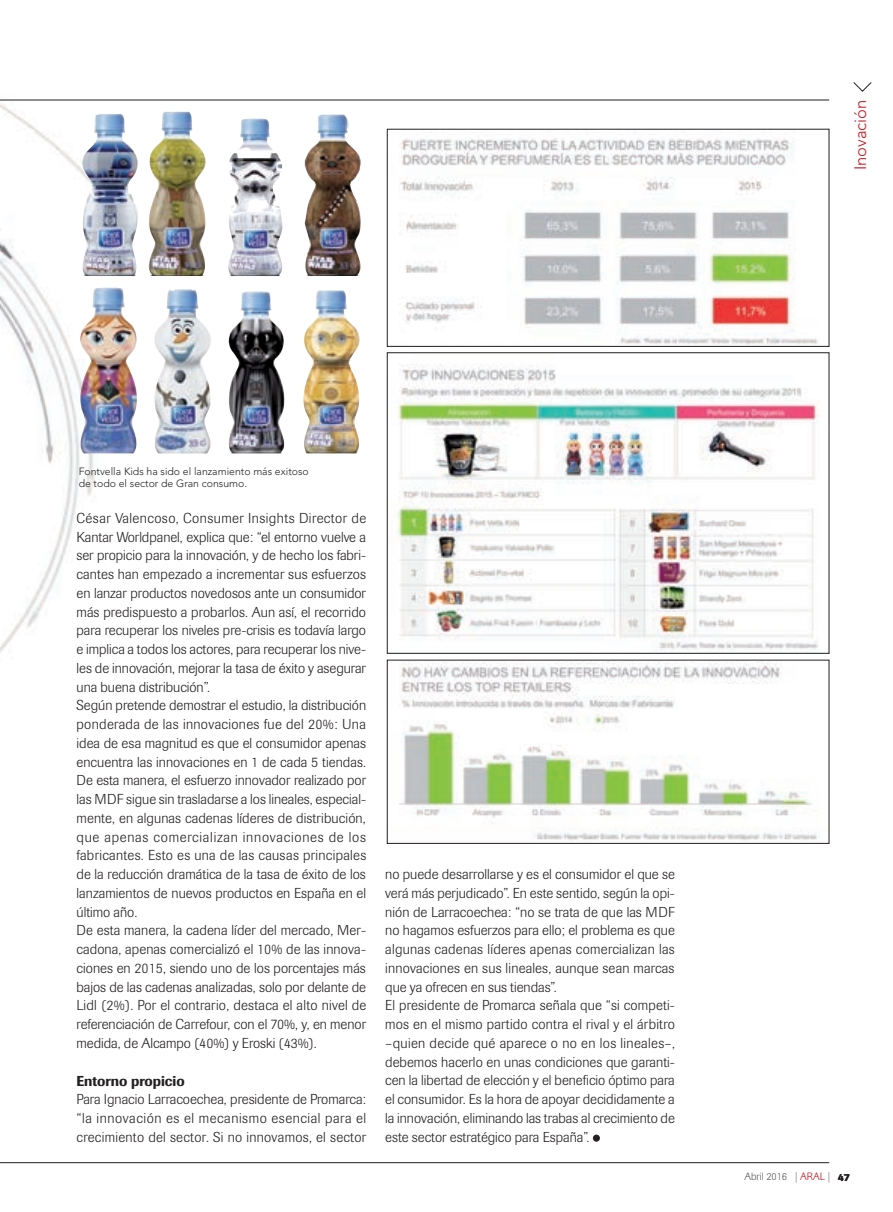
<style>
.page{position:relative;width:893px;height:1212px;background:#fff}
.page>*{position:absolute;margin:0;border:0;box-sizing:border-box;transform-origin:0 0}
.t1{font:300 16.5px "Avenir";color:#c4121a}
.t2{font:300 14.25px/18.8px "Imago";color:#231f20}
.t3{font:300 14.25px/18.8px "Imago";letter-spacing:.02em;color:#231f20}
.t4{font:300 10.5px/12px "Avenir";color:#231f20}
.t5{font:300 10.5px "Imago";color:#57585a}
.s1{font-weight:500}
.s2{color:#c4121a}
.s3{font-weight:500;color:#231f20}
</style>
<div class="page">
<img style="left:0;top:99px;width:140px;height:554px">
<svg style="left:853px;top:82px;width:19px;height:10px"></svg>
<hr style="left:0;top:100px;width:829px;height:1px;background:#231f20">
<hr style="left:0;top:1162px;width:829px;height:1px;background:#231f20">
<img style="left:399px;top:138px;width:419px;height:207px">
<div style="left:387px;top:129px;width:442px;height:218px;border:1px solid #231f20"></div>
<img style="left:397px;top:364px;width:422px;height:286px">
<div style="left:387px;top:352px;width:442px;height:301px;border:1px solid #231f20"></div>
<img style="left:399px;top:662px;width:418px;height:179px">
<div style="left:593px;top:1134px;width:7px;height:8px;background:#231f20;border-radius:50%"></div>
<img style="left:304px;top:114px;width:57px;height:162px">
<img style="left:228px;top:118px;width:55px;height:158px">
<img style="left:148px;top:112px;width:58px;height:164px">
<img style="left:78px;top:114px;width:62px;height:162px">
<img style="left:303px;top:290px;width:57px;height:163px">
<img style="left:228px;top:291px;width:57px;height:162px">
<img style="left:154px;top:289px;width:57px;height:164px">
<img style="left:76px;top:287px;width:64px;height:166px">
<p class="t1" style="left:851px;top:170px;width:72px;rotate:-90deg">Inovación</p>
<p class="t4" style="left:79px;top:465px;width:232px">Fontvella Kids ha sido el lanzamiento más exitoso de todo el sector de Gran consumo.</p>
<p class="t2" style="left:77px;top:509px;width:291px">César Valencoso, Consumer Insights Director de Kantar Worldpanel, explica que: “el entorno vuelve a ser propicio para la innovación, y de hecho los fabri&shy;cantes han empezado a incrementar sus esfuerzos en lanzar productos novedosos ante un consumidor más predispuesto a probarlos. Aun así, el recorrido para recuperar los niveles pre-crisis es todavía largo e implica a todos los actores, para recuperar los nive&shy;les de innovación, mejorar la tasa de éxito y asegurar una buena distribución”.<br>Según pretende demostrar el estudio, la distribución ponderada de las innovaciones fue del 20%: Una idea de esa magnitud es que el consumidor apenas encuentra las innovaciones en 1 de cada 5 tiendas.<br>De esta manera, el esfuerzo innovador realizado por las MDF sigue sin trasladarse a los lineales, especial&shy;mente, en algunas cadenas líderes de distribución, que apenas comercializan innovaciones de los fabricantes. Esto es una de las causas principales de la reducción dramática de la tasa de éxito de los lanzamientos de nuevos productos en España en el último año.<br>De esta manera, la cadena líder del mercado, Mer&shy;cadona, apenas comercializó el 10% de las innova&shy;ciones en 2015, siendo uno de los porcentajes más bajos de las cadenas analizadas, solo por delante de Lidl (2%). Por el contrario, destaca el alto nivel de referenciación de Carrefour, con el 70%, y, en menor medida, de Alcampo (40%) y Eroski (43%).</p>
<p class="t3" style="left:77px;top:1071px;width:291px"><span class="s1">Entorno propicio<br></span>Para Ignacio Larracoechea, presidente de Promarca: “la innovación es el mecanismo esencial para el crecimiento del sector. Si no innovamos, el sector</p>
<p class="t2" style="left:385px;top:865px;width:291px">no puede desarrollarse y es el consumidor el que se verá más perjudicado”. En este sentido, según la opi&shy;nión de Larracoechea: “no se trata de que las MDF no hagamos esfuerzos para ello; el problema es que algunas cadenas líderes apenas comercializan las innovaciones en sus lineales, aunque sean marcas que ya ofrecen en sus tiendas”.<br>El presidente de Promarca señala que “si competi&shy;mos en el mismo partido contra el rival y el árbitro –quien decide qué aparece o no en los lineales–, debemos hacerlo en unas condiciones que garanti&shy;cen la libertad de elección y el beneficio óptimo para el consumidor. Es la hora de apoyar decididamente a la innovación, eliminando las trabas al crecimiento de este sector estratégico para España”.</p>
<p class="t5" style="left:744px;top:1171px;width:107px">Abril 2016 | <span class="s2">ARAL</span> | <span class="s3">47</span></p>
</div>
